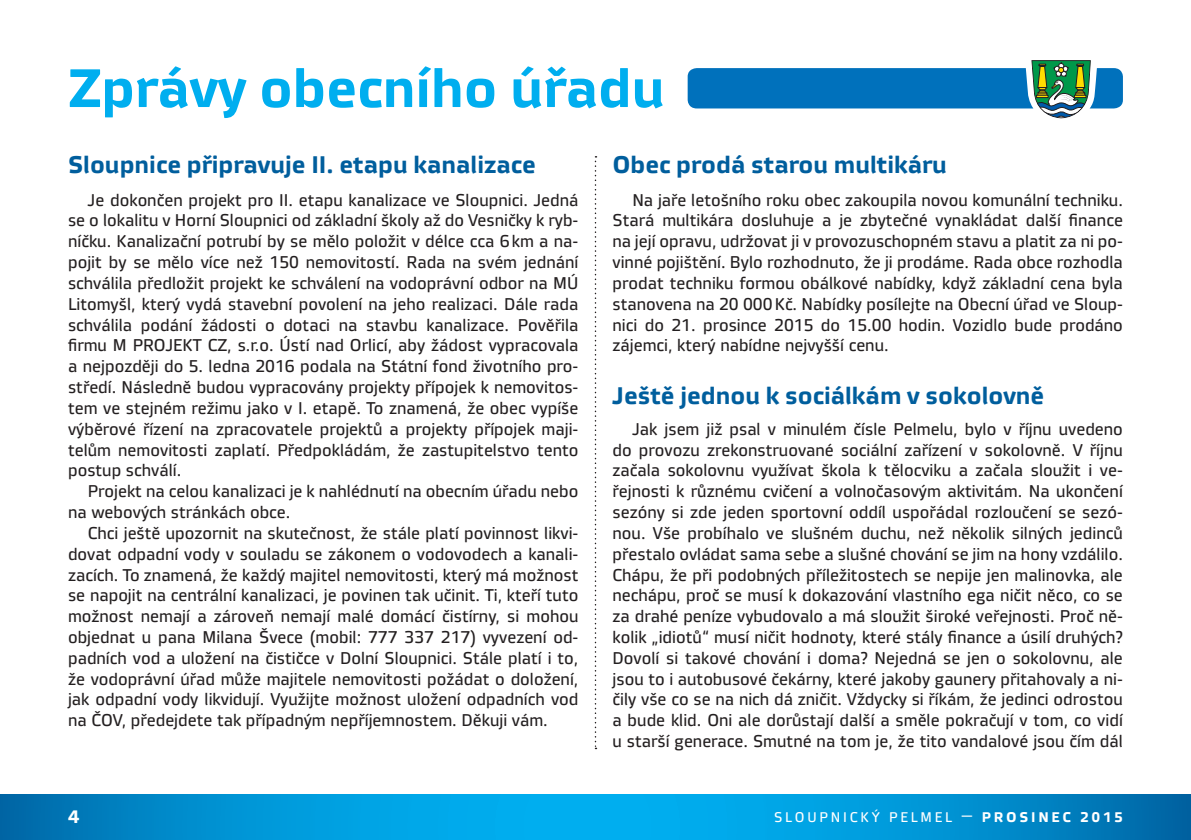
<style>
.page{position:relative;width:1191px;height:840px;background:#fff}
.page>*{position:absolute;margin:0;border:0;box-sizing:border-box;transform-origin:0 0}
.t1{font:700 54px "Vida 32 Pro";color:#00aeef}
.t2{font:700 24px "Vida 32 Pro";color:#005e9d}
.t3{font:700 18px "Vida 32 Pro";color:#fff}
.t4{font:17px/20.8px "Vida 32 Pro";color:#231f20;text-align:justify}
.t5{font:14px "Vida 32 Pro";letter-spacing:.2em;color:#fff}
.s1{font-weight:700}
</style>
<div class="page">
<svg style="left:0;top:794px;width:1191px;height:45px;background:#0095d5"></svg>
<svg style="left:595px;top:156px;width:1px;height:592px"></svg>
<svg style="left:687px;top:60px;width:436px;height:58px"></svg>
<h1 class="t1" style="left:68px;top:68px;width:598px">Zprávy obecního úřadu</h1>
<h2 class="t2" style="left:68px;top:156px;width:469px">Sloupnice připravuje II. etapu kanalizace</h2>
<p class="t4" style="left:68px;top:191px;width:512px;text-indent:20px">Je dokončen projekt pro II. etapu kanalizace ve Sloupnici. Jedná se o lokalitu v Horní Sloupnici od základní školy až do Vesničky k ryb&shy;níčku. Kanalizační potrubí by se mělo položit v délce cca 6 km a na&shy;pojit by se mělo více než 150 nemovitostí. Rada na svém jednání schválila předložit projekt ke schválení na vodoprávní odbor na MÚ Litomyšl, který vydá stavební povolení na jeho realizaci. Dále rada schválila podání žádosti o dotaci na stavbu kanalizace. Pověřila firmu M PROJEKT CZ, s.r.o. Ústí nad Orlicí, aby žádost vypracovala a nejpozději do 5. ledna 2016 podala na Státní fond životního pro&shy;středí. Následně budou vypracovány projekty přípojek k nemovitos&shy;tem ve stejném režimu jako v I. etapě. To znamená, že obec vypíše výběrové řízení na zpracovatele projektů a projekty přípojek maji&shy;telům nemovitosti zaplatí. Předpokládám, že zastupitelstvo tento postup schválí.</p>
<p class="t4" style="left:68px;top:482px;width:512px;text-indent:20px">Projekt na celou kanalizaci je k nahlédnutí na obecním úřadu nebo na webových stránkách obce.</p>
<p class="t4" style="left:68px;top:523px;width:512px;text-indent:20px">Chci ještě upozornit na skutečnost, že stále platí povinnost likvi&shy;dovat odpadní vody v souladu se zákonem o vodovodech a kanali&shy;zacích. To znamená, že každý majitel nemovitosti, který má možnost se napojit na centrální kanalizaci, je povinen tak učinit. Ti, kteří tuto možnost nemají a zároveň nemají malé domácí čistírny, si mohou objednat u pana Milana Švece (mobil: 777 337 217) vyvezení od&shy;padních vod a uložení na čističce v Dolní Sloupnici. Stále platí i to, že vodoprávní úřad může majitele nemovitosti požádat o doložení, jak odpadní vody likvidují. Využijte možnost uložení odpadních vod na ČOV, předejdete tak případným nepříjemnostem. Děkuji vám.</p>
<h2 class="t2" style="left:612px;top:156px;width:336px">Obec prodá starou multikáru</h2>
<p class="t4" style="left:612px;top:191px;width:512px;text-indent:20px">Na jaře letošního roku obec zakoupila novou komunální techniku.<br>Stará multikára dosluhuje a je zbytečné vynakládat další finance na její opravu, udržovat ji v provozuschopném stavu a platit za ni po&shy;vinné pojištění. Bylo rozhodnuto, že ji prodáme. Rada obce rozhodla prodat techniku formou obálkové nabídky, když základní cena byla stanovena na 20 000 Kč. Nabídky posílejte na Obecní úřad ve Sloup&shy;nici do 21. prosince 2015 do 15.00 hodin. Vozidlo bude prodáno zájemci, který nabídne nejvyšší cenu.</p>
<h2 class="t2" style="left:612px;top:387px;width:433px">Ještě jednou k sociálkám v sokolovně</h2>
<p class="t4" style="left:612px;top:419px;width:512px;text-indent:20px">Jak jsem již psal v minulém čísle Pelmelu, bylo v říjnu uvedeno do provozu zrekonstruované sociální zařízení v sokolovně. V říjnu začala sokolovnu využívat škola k tělocviku a začala sloužit i ve&shy;řejnosti k různému cvičení a volnočasovým aktivitám. Na ukončení sezóny si zde jeden sportovní oddíl uspořádal rozloučení se sezó&shy;nou. Vše probíhalo ve slušném duchu, než několik silných jedinců přestalo ovládat sama sebe a slušné chování se jim na hony vzdálilo.<br>Chápu, že při podobných příležitostech se nepije jen malinovka, ale nechápu, proč se musí k dokazování vlastního ega ničit něco, co se za drahé peníze vybudovalo a má sloužit široké veřejnosti. Proč ně&shy;kolik „idiotů“ musí ničit hodnoty, které stály finance a úsilí druhých?<br>Dovolí si takové chování i doma? Nejedná se jen o sokolovnu, ale jsou to i autobusové čekárny, které jakoby gaunery přitahovaly a ni&shy;čily vše co se na nich dá zničit. Vždycky si říkám, že jedinci odrostou a bude klid. Oni ale dorůstají další a směle pokračují v tom, co vidí u starší generace. Smutné na tom je, že tito vandalové jsou čím dál</p>
<p class="t3" style="left:68px;top:810px;width:13px">4</p>
<p class="t5" style="left:774px;top:811px;width:350px">SLOUPNICKÝ PELMEL — <span class="s1">PROSINEC 2015</span></p>
</div>
